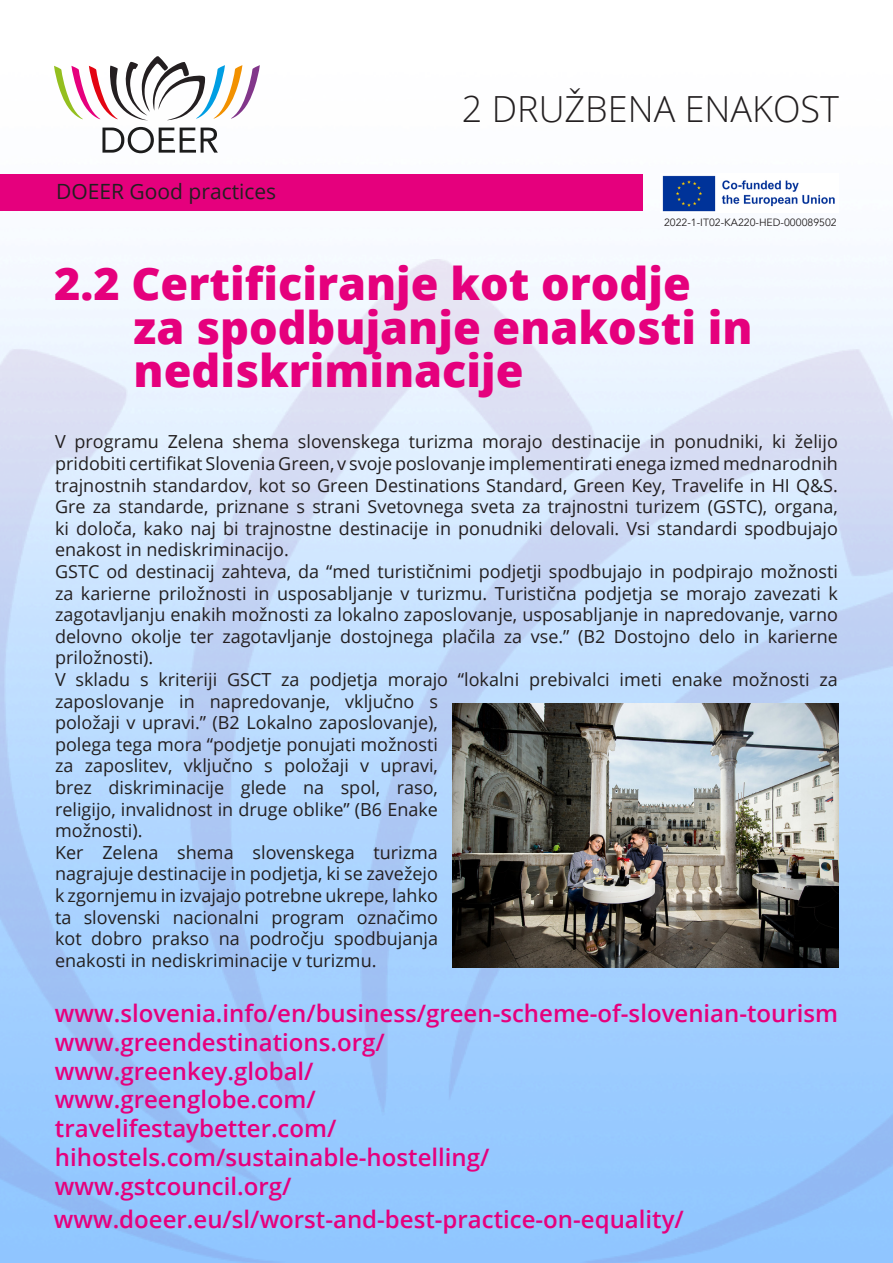
<style>
.page{position:relative;width:893px;height:1263px;background:#fff}
.page>*{position:absolute;margin:0;border:0;box-sizing:border-box;transform-origin:0 0}
.t1{font:800 45px/43.5px "Open Sans";color:#e5007d}
.t2{font:300 36px "Open Sans";color:#231f20}
.t3{font:600 24px/28.8px "Open Sans";color:#e6007d}
.t4{font:21px "Open Sans";color:#231f20}
.t5{font:18px/21.6px "Open Sans";color:#231f20}
.t6{font:10.5px "Avenir";color:#231f20}
</style>
<div class="page">
<div style="left:0;top:175px;width:642px;height:36px;background:#e5007d"></div>
<svg style="left:54px;top:56px;width:206px;height:65px"></svg>
<svg style="left:102px;top:127px;width:116px;height:26px"></svg>
<img style="left:662px;top:175px;width:173px;height:37px">
<img style="left:0;top:259px;width:893px;height:1004px">
<img style="left:453px;top:704px;width:386px;height:263px">
<p class="t4" style="left:56px;top:177px;width:222px">DOEER Good practices</p>
<h2 class="t2" style="left:462px;top:84px;width:379px">2 DRUŽBENA ENAKOST</h2>
<p class="t6" style="left:664px;top:216px;width:174px">2022-1-IT02-KA220-HED-000089502</p>
<h1 class="t1" style="left:134px;top:260px;width:621px;text-indent:-80px">2.2 Certificiranje kot orodje za spodbujanje enakosti in nediskriminacije</h1>
<p class="t5" style="left:55px;top:431px;width:784px">V programu Zelena shema slovenskega turizma morajo destinacije in ponudniki, ki želijo pridobiti certifikat Slovenia Green, v svoje poslovanje implementirati enega izmed mednarodnih trajnostnih standardov, kot so Green Destinations Standard, Green Key, Travelife in HI Q&amp;S.<br>Gre za standarde, priznane s strani Svetovnega sveta za trajnostni turizem (GSTC), organa, ki določa, kako naj bi trajnostne destinacije in ponudniki delovali. Vsi standardi spodbujajo enakost in nediskriminacijo.<br>GSTC od destinacij zahteva, da “med turističnimi podjetji spodbujajo in podpirajo možnosti za karierne priložnosti in usposabljanje v turizmu. Turistična podjetja se morajo zavezati k zagotavljanju enakih možnosti za lokalno zaposlovanje, usposabljanje in napredovanje, varno delovno okolje ter zagotavljanje dostojnega plačila za vse.” (B2 Dostojno delo in karierne priložnosti).<br>V skladu s kriteriji GSCT za podjetja morajo “lokalni prebivalci imeti enake možnosti za zaposlovanje in napredovanje, vključno s<br>položaji v upravi.” (B2 Lokalno zaposlovanje),<br>polega tega mora “podjetje ponujati možnosti<br>za zaposlitev, vključno s položaji v upravi,<br>brez diskriminacije glede na spol, raso,<br>religijo, invalidnost in druge oblike” (B6 Enake<br>možnosti).<br>Ker Zelena shema slovenskega turizma<br>nagrajuje destinacije in podjetja, ki se zavežejo<br>k zgornjemu in izvajajo potrebne ukrepe, lahko<br>ta slovenski nacionalni program označimo<br>kot dobro prakso na področju spodbujanja<br>enakosti in nediskriminacije v turizmu.</p>
<p class="t3" style="left:55px;top:998px;width:785px">www.slovenia.info/en/business/green-scheme-of-slovenian-tourism www.greendestinations.org/<br>www.greenkey.global/<br>www.greenglobe.com/<br>travelifestaybetter.com/<br>hihostels.com/sustainable-hostelling/<br>www.gstcouncil.org/</p>
<h3 class="t3" style="left:54px;top:1204px;width:631px">www.doeer.eu/sl/worst-and-best-practice-on-equality/</h3>
</div>
